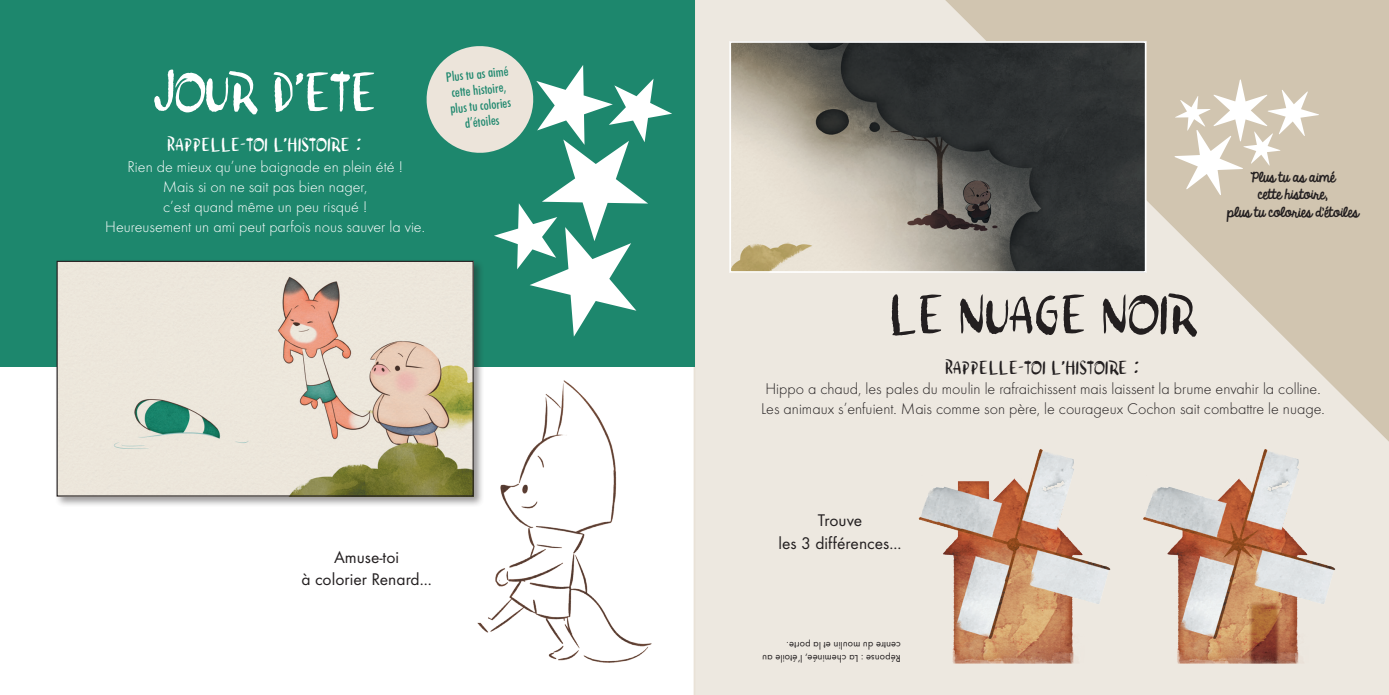
<style>
.page{position:relative;width:1389px;height:695px;background:#fff}
.page>*{position:absolute;margin:0;border:0;box-sizing:border-box;transform-origin:0 0}
.t1{font:56px "Dam Keeper Poems";letter-spacing:-.02em;color:#231f20}
.t2{font:56px "Dam Keeper Poems";letter-spacing:-.02em;color:#fff}
.t3{font:19.25px "Dam Keeper Poems";color:#fff}
.t4{font:19.25px "Dam Keeper Poems";color:#231f20}
.t5{font:17.5px/22.8px "Function";color:#231f20;text-align:center}
.t6{font:300 16.1px/20.3px "Function LH";color:#231f20}
.t7{font:300 16.1px/20.3px "Function LH";color:#fff;text-align:center}
.t8{font:500 condensed 13.3px/15.9px "Futura BT";color:#1d876d;text-align:center}
.t9{font:12.25px/17.5px "KG Always A Good Time";color:#231f20;text-align:center}
.t10{font:10.5px/12.6px "Function";color:#231f20}
</style>
<div class="page">
<div style="left:694px;top:0;width:695px;height:694px;background:#ede8e0"></div>
<svg style="left:945px;top:0;width:444px;height:441px;fill:#d1c5b0"></svg>
<div style="left:0;top:0;width:694px;height:366px;background:#1d876d"></div>
<svg style="left:426px;top:46px;width:246px;height:290px"></svg>
<div style="left:55px;top:259px;width:430px;height:249px;background:#231f20;opacity:.45"></div>
<img style="left:59px;top:263px;width:413px;height:231px">
<div style="left:57px;top:261px;width:417px;height:235px;border:1px solid #231f20"></div>
<img style="left:732px;top:44px;width:412px;height:226px">
<div style="left:729px;top:41px;width:418px;height:232px;border:2px solid #fff"></div>
<img style="left:444px;top:355px;width:218px;height:308px">
<img style="left:889px;top:425px;width:243px;height:263px">
<img style="left:1132px;top:425px;width:239px;height:263px">
<div style="left:1168px;top:78px;width:157px;height:127px;background:#d1c5b0"></div>
<h1 class="t2" style="left:153px;top:74px;width:219px">Jour d'été</h1>
<p class="t3" style="left:168px;top:138px;width:197px">Rappelle-toi l'histoire :</p>
<p class="t7" style="left:105px;top:156px;width:321px">Rien de mieux qu’une baignade en plein été !<br>Mais si on ne sait pas bien nager,<br>c’est quand même un peu risqué !<br>Heureusement un ami peut parfois nous sauver la vie.</p>
<p class="t8" style="left:445px;top:69px;width:64px;rotate:-6deg">Plus tu as aimé cette histoire, plus tu colories d’étoiles</p>
<p class="t5" style="left:301px;top:545px;width:132px">Amuse-toi<br>à colorier Renard...</p>
<p class="t9" style="left:1227px;top:169px;width:133px">Plus tu as aimé<br>cette histoire,<br>plus tu colories d’étoiles</p>
<h1 class="t1" style="left:888px;top:296px;width:311px">le nuage noir</h1>
<p class="t4" style="left:945px;top:360px;width:197px">Rappelle-toi l'histoire :</p>
<p class="t6" style="left:761px;top:378px;width:565px">Hippo a chaud, les pales du moulin le rafraichissent mais laissent la brume envahir la colline.<br>Les animaux s’enfuient. Mais comme son père, le courageux Cochon sait combattre le nuage.</p>
<p class="t5" style="left:779px;top:509px;width:124px">Trouve<br>les 3 différences...</p>
<p class="t10" style="left:901px;top:664px;width:140px;rotate:-180deg">Réponse : La cheminée, l’étoile au centre du moulin et la porte.</p>
</div>
